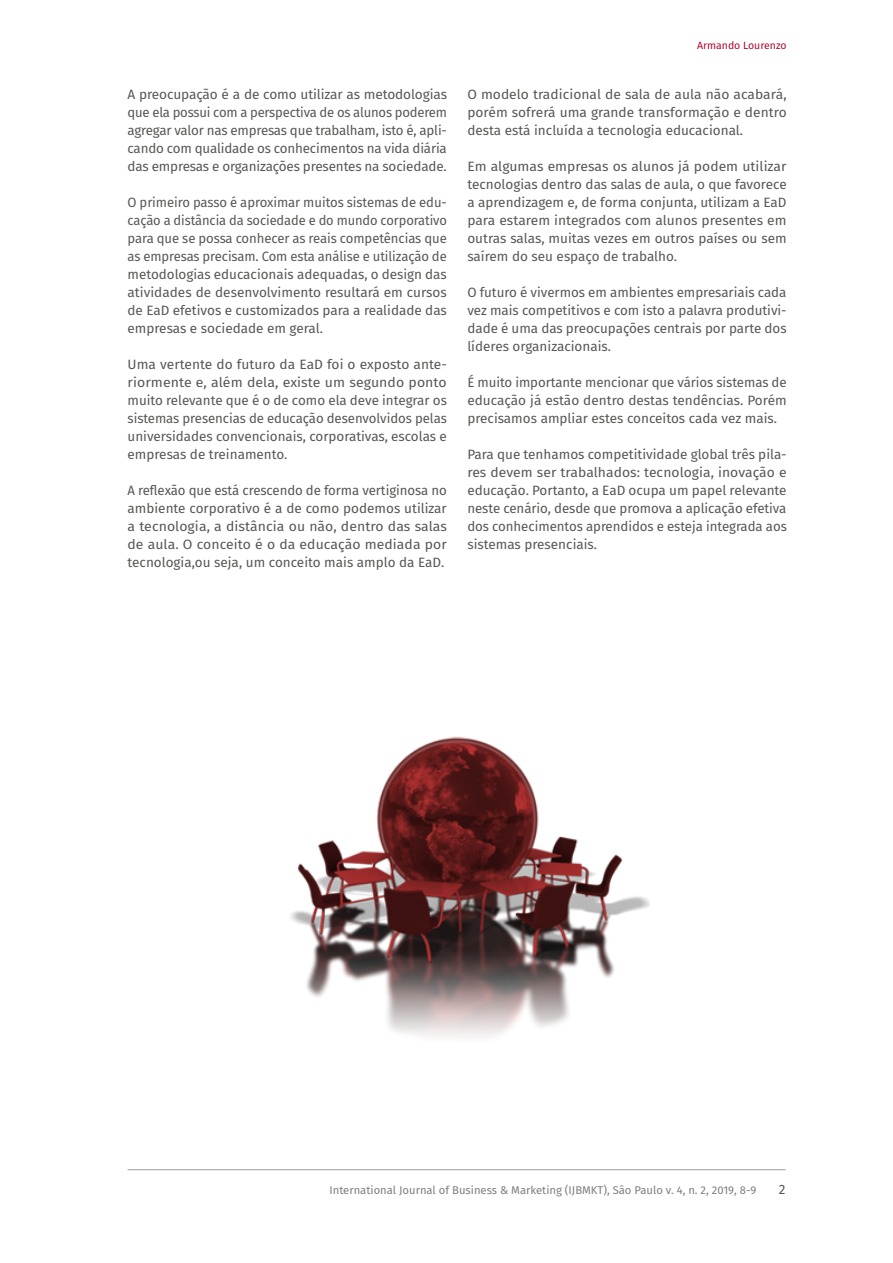
<style>
.page{position:relative;width:893px;height:1263px;background:#fff}
.page>*{position:absolute;margin:0;border:0;box-sizing:border-box;transform-origin:0 0}
.t1{font:13.5px/18px "Fira Sans";color:#575756;text-align:justify}
.t2{font:11.25px "Fira Sans";color:#7e7e7d}
.t3{font:10.5px "Fira Sans";color:#a90a2e}
</style>
<div class="page">
<img style="left:290px;top:736px;width:360px;height:301px">
<hr style="left:128px;top:1169px;width:658px;height:1px;background:#575756">
<p class="t1" style="left:128px;top:85px;width:321px">A preocupação é a de como utilizar as metodologias que ela possui com a perspectiva de os alunos poderem agregar valor nas empresas que trabalham, isto é, apli&shy;cando com qualidade os conhecimentos na vida diária das empresas e organizações presentes na sociedade.</p>
<p class="t1" style="left:128px;top:193px;width:321px">O primeiro passo é aproximar muitos sistemas de edu&shy;cação a distância da sociedade e do mundo corporativo para que se possa conhecer as reais competências que as empresas precisam. Com esta análise e utilização de metodologias educacionais adequadas, o design das atividades de desenvolvimento resultará em cursos de EaD efetivos e customizados para a realidade das empresas e sociedade em geral.</p>
<p class="t1" style="left:128px;top:355px;width:321px">Uma vertente do futuro da EaD foi o exposto ante&shy;riormente e, além dela, existe um segundo ponto muito relevante que é o de como ela deve integrar os sistemas presencias de educação desenvolvidos pelas universidades convencionais, corporativas, escolas e empresas de treinamento.</p>
<p class="t1" style="left:128px;top:481px;width:321px">A reflexão que está crescendo de forma vertiginosa no ambiente corporativo é a de como podemos utilizar a tecnologia, a distância ou não, dentro das salas de aula. O conceito é o da educação mediada por tecnologia,ou seja, um conceito mais amplo da EaD.</p>
<p class="t3" style="left:697px;top:38px;width:91px">Armando Lourenzo</p>
<p class="t1" style="left:467px;top:85px;width:321px">O modelo tradicional de sala de aula não acabará, porém sofrerá uma grande transformação e dentro desta está incluída a tecnologia educacional.</p>
<p class="t1" style="left:467px;top:157px;width:321px">Em algumas empresas os alunos já podem utilizar tecnologias dentro das salas de aula, o que favorece a aprendizagem e, de forma conjunta, utilizam a EaD para estarem integrados com alunos presentes em outras salas, muitas vezes em outros países ou sem saírem do seu espaço de trabalho.</p>
<p class="t1" style="left:467px;top:283px;width:321px">O futuro é vivermos em ambientes empresariais cada vez mais competitivos e com isto a palavra produtivi&shy;dade é uma das preocupações centrais por parte dos líderes organizacionais.</p>
<p class="t1" style="left:467px;top:373px;width:321px">É muito importante mencionar que vários sistemas de educação já estão dentro destas tendências. Porém precisamos ampliar estes conceitos cada vez mais.</p>
<p class="t1" style="left:467px;top:445px;width:321px">Para que tenhamos competitividade global três pila&shy;res devem ser trabalhados: tecnologia, inovação e educação. Portanto, a EaD ocupa um papel relevante neste cenário, desde que promova a aplicação efetiva dos conhecimentos aprendidos e esteja integrada aos sistemas presenciais.</p>
<p class="t2" style="left:329px;top:1181px;width:428px">International Journal of Business &amp; Marketing (IJBMKT), São Paulo v. 4, n. 2, 2019, 8-9</p>
<p class="t1" style="left:779px;top:1180px;width:8px">2</p>
</div>
